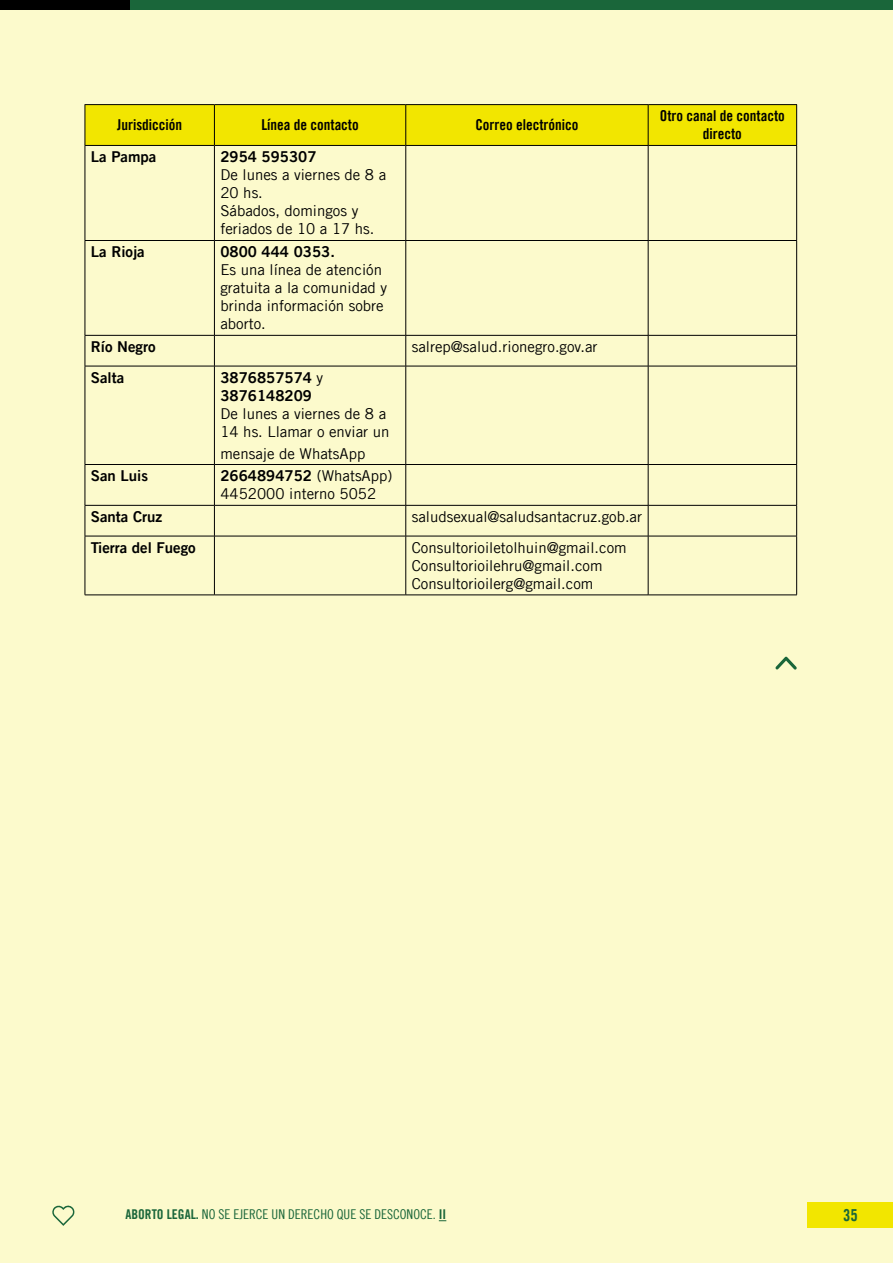
<style>
.page{position:relative;width:893px;height:1263px;background:#fcfacc}
.page>*{position:absolute;margin:0;border:0;box-sizing:border-box;transform-origin:0 0}
.t1{font:16.5px "Amnesty Trade Gothic Bd Cn 20";color:#1a663a}
.t2{font:15px/18px "Amnesty Trade Gothic";color:#000}
.t3{font:15px/18px "Amnesty Trade Gothic Bd 2";color:#000}
.t4{font:15px/18px "Amnesty Trade Gothic Bd Cn 20";color:#000;text-align:center}
.t5{font:13.5px "Amnesty Trade Gothic Cn 18";color:#1a663a}
.s1{font-family:"Amnesty Trade Gothic"}
.s2{font-family:"Amnesty Trade Gothic Bd Cn 20"}
</style>
<div class="page">
<div style="left:808px;top:1202px;width:85px;height:26px;background:#f2e600"></div>
<svg style="left:52px;top:1205px;width:23px;height:21px"></svg>
<div style="left:0;top:0;width:893px;height:10px;background:#1a663a"></div>
<div style="left:0;top:0;width:130px;height:10px;background:#000"></div>
<div style="left:86px;top:105px;width:710px;height:40px;background:#f2e600"></div>
<hr style="left:85px;top:146px;width:1px;height:94px;background:#000">
<hr style="left:214px;top:146px;width:1px;height:94px;background:#000">
<hr style="left:405px;top:146px;width:1px;height:94px;background:#000">
<hr style="left:648px;top:146px;width:1px;height:94px;background:#000">
<hr style="left:796px;top:146px;width:1px;height:94px;background:#000">
<hr style="left:85px;top:240px;width:129px;height:1px;background:#000">
<hr style="left:85px;top:241px;width:1px;height:94px;background:#000">
<hr style="left:214px;top:240px;width:192px;height:1px;background:#000">
<hr style="left:214px;top:241px;width:1px;height:94px;background:#000">
<hr style="left:406px;top:240px;width:242px;height:1px;background:#000">
<hr style="left:405px;top:241px;width:1px;height:94px;background:#000">
<hr style="left:648px;top:240px;width:149px;height:1px;background:#000">
<hr style="left:648px;top:241px;width:1px;height:94px;background:#000">
<hr style="left:796px;top:241px;width:1px;height:94px;background:#000">
<hr style="left:85px;top:335px;width:129px;height:1px;background:#000">
<hr style="left:85px;top:336px;width:1px;height:30px;background:#000">
<hr style="left:214px;top:335px;width:192px;height:1px;background:#000">
<hr style="left:214px;top:336px;width:1px;height:30px;background:#000">
<hr style="left:406px;top:335px;width:242px;height:1px;background:#000">
<hr style="left:405px;top:336px;width:1px;height:30px;background:#000">
<hr style="left:648px;top:335px;width:149px;height:1px;background:#000">
<hr style="left:648px;top:336px;width:1px;height:30px;background:#000">
<hr style="left:796px;top:336px;width:1px;height:30px;background:#000">
<hr style="left:85px;top:366px;width:129px;height:1px;background:#000">
<hr style="left:85px;top:366px;width:1px;height:98px;background:#000">
<hr style="left:214px;top:366px;width:192px;height:1px;background:#000">
<hr style="left:214px;top:366px;width:1px;height:98px;background:#000">
<hr style="left:406px;top:366px;width:242px;height:1px;background:#000">
<hr style="left:405px;top:366px;width:1px;height:98px;background:#000">
<hr style="left:648px;top:366px;width:149px;height:1px;background:#000">
<hr style="left:648px;top:366px;width:1px;height:98px;background:#000">
<hr style="left:796px;top:366px;width:1px;height:98px;background:#000">
<hr style="left:85px;top:464px;width:129px;height:1px;background:#000">
<hr style="left:85px;top:465px;width:1px;height:40px;background:#000">
<hr style="left:214px;top:464px;width:192px;height:1px;background:#000">
<hr style="left:214px;top:465px;width:1px;height:40px;background:#000">
<hr style="left:406px;top:464px;width:242px;height:1px;background:#000">
<hr style="left:405px;top:465px;width:1px;height:40px;background:#000">
<hr style="left:648px;top:464px;width:149px;height:1px;background:#000">
<hr style="left:648px;top:465px;width:1px;height:40px;background:#000">
<hr style="left:796px;top:465px;width:1px;height:40px;background:#000">
<hr style="left:85px;top:505px;width:129px;height:1px;background:#000">
<hr style="left:85px;top:505px;width:1px;height:31px;background:#000">
<hr style="left:214px;top:505px;width:192px;height:1px;background:#000">
<hr style="left:214px;top:505px;width:1px;height:31px;background:#000">
<hr style="left:406px;top:505px;width:242px;height:1px;background:#000">
<hr style="left:405px;top:505px;width:1px;height:31px;background:#000">
<hr style="left:648px;top:505px;width:149px;height:1px;background:#000">
<hr style="left:648px;top:505px;width:1px;height:31px;background:#000">
<hr style="left:796px;top:505px;width:1px;height:31px;background:#000">
<hr style="left:85px;top:536px;width:129px;height:1px;background:#000">
<hr style="left:85px;top:536px;width:1px;height:59px;background:#000">
<hr style="left:214px;top:536px;width:192px;height:1px;background:#000">
<hr style="left:214px;top:536px;width:1px;height:59px;background:#000">
<hr style="left:406px;top:536px;width:242px;height:1px;background:#000">
<hr style="left:405px;top:536px;width:1px;height:59px;background:#000">
<hr style="left:648px;top:536px;width:149px;height:1px;background:#000">
<hr style="left:648px;top:536px;width:1px;height:59px;background:#000">
<hr style="left:796px;top:536px;width:1px;height:59px;background:#000">
<hr style="left:85px;top:595px;width:129px;height:1px;background:#000">
<hr style="left:214px;top:595px;width:192px;height:1px;background:#000">
<hr style="left:406px;top:595px;width:242px;height:1px;background:#000">
<hr style="left:648px;top:595px;width:149px;height:1px;background:#000">
<hr style="left:85px;top:104px;width:129px;height:1px;background:#000">
<hr style="left:85px;top:105px;width:1px;height:40px;background:#000">
<hr style="left:214px;top:104px;width:192px;height:1px;background:#000">
<hr style="left:214px;top:105px;width:1px;height:40px;background:#000">
<hr style="left:406px;top:104px;width:242px;height:1px;background:#000">
<hr style="left:405px;top:105px;width:1px;height:40px;background:#000">
<hr style="left:648px;top:104px;width:149px;height:1px;background:#000">
<hr style="left:648px;top:105px;width:1px;height:40px;background:#000">
<hr style="left:796px;top:105px;width:1px;height:40px;background:#000">
<hr style="left:85px;top:145px;width:129px;height:1px;background:#000">
<hr style="left:214px;top:145px;width:192px;height:1px;background:#000">
<hr style="left:406px;top:145px;width:242px;height:1px;background:#000">
<hr style="left:648px;top:145px;width:149px;height:1px;background:#000">
<svg style="left:775px;top:656px;width:22px;height:14px"></svg>
<p class="t4" style="left:117px;top:116px;width:66px">Jurisdicción</p>
<p class="t4" style="left:261px;top:116px;width:99px">Línea de contacto</p>
<p class="t4" style="left:475px;top:116px;width:105px">Correo electrónico</p>
<p class="t4" style="left:660px;top:107px;width:126px">Otro canal de contacto directo</p>
<p class="t3" style="left:91px;top:148px;width:67px">La Pampa</p>
<p class="t3" style="left:220px;top:148px;width:98px">2954 595307</p>
<p class="t2" style="left:220px;top:166px;width:167px">De lunes a viernes de 8 a<br>20 hs.<br>Sábados, domingos y feriados de 10 a 17 hs.</p>
<p class="t3" style="left:91px;top:243px;width:55px">La Rioja</p>
<p class="t3" style="left:220px;top:243px;width:116px">0800 444 0353.</p>
<p class="t2" style="left:220px;top:261px;width:168px">Es una línea de atención gratuita a la comunidad y brinda información sobre aborto.</p>
<p class="t3" style="left:91px;top:338px;width:66px">Río Negro</p>
<p class="t2" style="left:412px;top:338px;width:187px">salrep@salud.rionegro.gov.ar</p>
<p class="t3" style="left:91px;top:368px;width:35px">Salta</p>
<p class="t3" style="left:220px;top:368px;width:104px">3876857574 <span class="s1">y<br></span>3876148209</p>
<p class="t2" style="left:220px;top:404px;width:171px">De lunes a viernes de 8 a<br>14 hs. Llamar o enviar un</p>
<p class="t2" style="left:220px;top:444px;width:146px">mensaje de WhatsApp</p>
<p class="t3" style="left:91px;top:467px;width:59px">San Luis</p>
<p class="t3" style="left:220px;top:467px;width:174px">2664894752 <span class="s1">(WhatsApp)</span></p>
<p class="t2" style="left:220px;top:485px;width:157px">4452000 interno 5052</p>
<p class="t3" style="left:91px;top:507px;width:73px">Santa Cruz</p>
<p class="t2" style="left:412px;top:508px;width:232px">saludsexual@saludsantacruz.gob.ar</p>
<p class="t3" style="left:91px;top:538px;width:106px">Tierra del Fuego</p>
<p class="t2" style="left:412px;top:538px;width:216px">Consultorioiletolhuin@gmail.com<br>Consultorioilehru@gmail.com<br>Consultorioilerg@gmail.com</p>
<p class="t5" style="left:125px;top:1206px;width:322px"><span class="s2">ABORTO LEGAL.</span> NO SE EJERCE UN DERECHO QUE SE DESCONOCE. <span class="s2">II</span></p>
<p class="t1" style="left:843px;top:1205px;width:16px">35</p>
</div>
